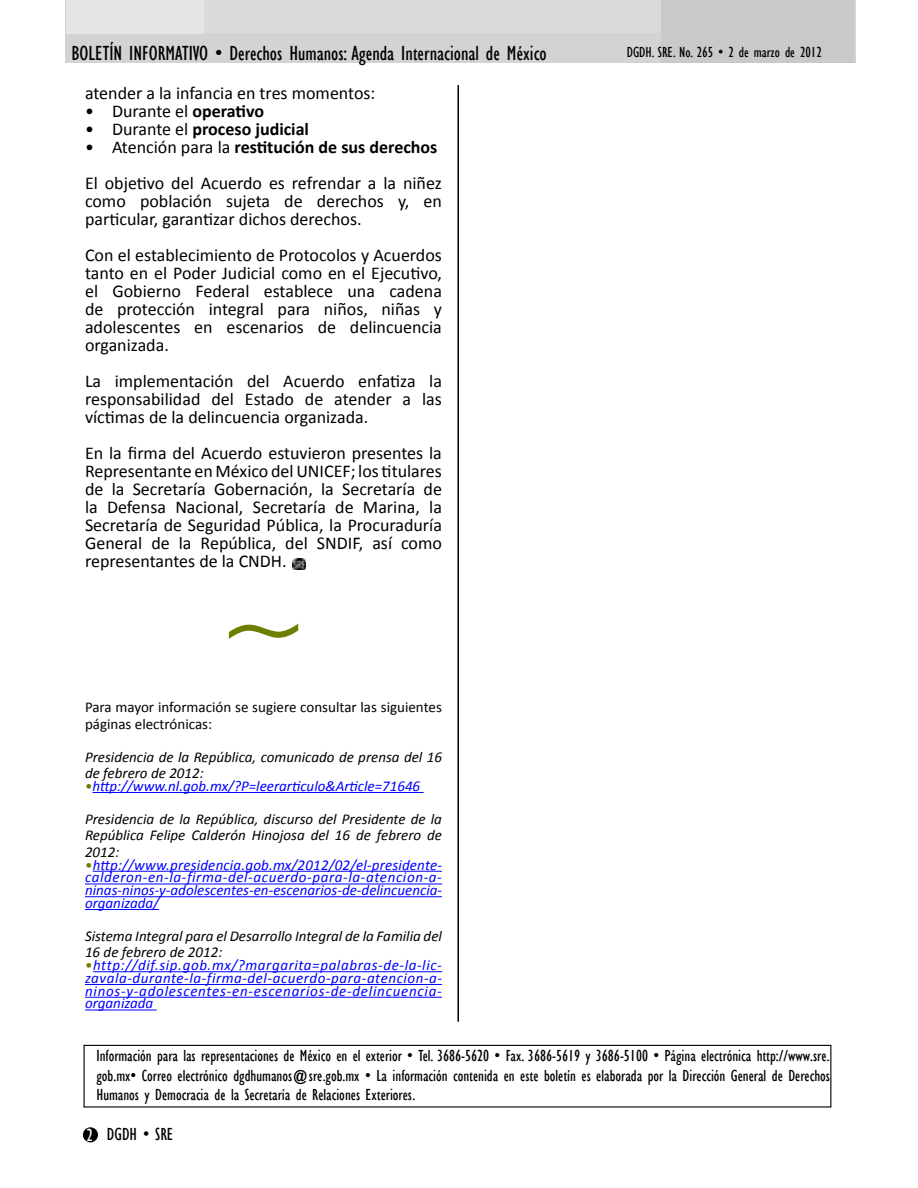
<style>
.page{position:relative;width:918px;height:1188px;background:#fff}
.page>*{position:absolute;margin:0;border:0;box-sizing:border-box;transform-origin:0 0}
.t1{font:105px "Viner Hand ITC";color:#6d7e00}
.t2{font:condensed 21px "Gill Sans";color:#000}
.t3{font:18px/18px "Calibri";color:#000;text-align:justify}
.t4{font:700 18px "Calibri";color:#000}
.t5{font:condensed 18px "Gill Sans";color:#000}
.t6{font:condensed 16.5px/19.8px "Gill Sans";color:#000;text-align:justify}
.t7{font:italic 15px/12.8px "Calibri";color:#00f;text-align:justify}
.t8{font:italic 15px/16.5px "Calibri";color:#000}
.t9{font:15px/16.5px "Calibri";color:#000}
.t10{font:condensed 15px "Gill Sans";color:#000}
.s1{font-weight:700}
.s2{font-weight:400}
.s3{font-style:normal;color:#6d7e00}
.s4{color:#fff}
</style>
<div class="page">
<hr style="left:457px;top:85px;width:2px;height:937px;background:#000">
<div style="left:65px;top:0;width:790px;height:63px;background:#d3d3d3"></div>
<div style="left:67px;top:0;width:786px;height:33px;background:#dadada"></div>
<div style="left:661px;top:0;width:192px;height:63px;background:#cac9c9"></div>
<div style="left:66px;top:0;width:138px;height:33px;background:#e5e5e5"></div>
<div style="left:83px;top:1127px;width:15px;height:15px;background:#000;border-radius:50%"></div>
<hr style="left:93px;top:792px;width:331px;height:1px;background:#00f">
<hr style="left:93px;top:871px;width:349px;height:1px;background:#00f">
<hr style="left:85px;top:883px;width:357px;height:1px;background:#00f">
<hr style="left:85px;top:896px;width:357px;height:1px;background:#00f">
<hr style="left:85px;top:909px;width:74px;height:1px;background:#00f">
<hr style="left:93px;top:971px;width:349px;height:1px;background:#00f">
<hr style="left:85px;top:984px;width:357px;height:1px;background:#00f">
<hr style="left:85px;top:997px;width:357px;height:1px;background:#00f">
<hr style="left:85px;top:1009px;width:72px;height:1px;background:#00f">
<svg style="left:293px;top:558px;width:12px;height:12px"></svg>
<div style="left:84px;top:1045px;width:747px;height:63px;border:1px solid #000"></div>
<p class="t2" style="left:71px;top:41px;width:477px">BOLETÍN INFORMATIVO • Derechos Humanos: Agenda Internacional de México</p>
<p class="t10" style="left:627px;top:43px;width:197px">DGDH. SRE. No. 265 • 2 de marzo de 2012</p>
<p class="t3" style="left:85px;top:84px;width:292px">atender a la infancia en tres momentos:</p>
<p class="t3" style="left:85px;top:102px;width:181px">• Durante el <span class="s1">operativo</span></p>
<p class="t4" style="left:85px;top:117px;width:226px"><span class="s2">• Durante el</span> proceso judicial</p>
<p class="t3" style="left:85px;top:129px;width:358px;line-height:36px">• Atención para la <span class="s1">restitución de sus derechos<br></span>El objetivo del Acuerdo es refrendar a la niñez</p>
<p class="t3" style="left:85px;top:192px;width:358px">como población sujeta de derechos y, en particular, garantizar dichos derechos.</p>
<p class="t3" style="left:85px;top:246px;width:358px">Con el establecimiento de Protocolos y Acuerdos tanto en el Poder Judicial como en el Ejecutivo, el Gobierno Federal establece una cadena de protección integral para niños, niñas y adolescentes en escenarios de delincuencia organizada.</p>
<p class="t3" style="left:85px;top:372px;width:358px">La implementación del Acuerdo enfatiza la responsabilidad del Estado de atender a las víctimas de la delincuencia organizada.</p>
<p class="t3" style="left:85px;top:444px;width:358px">En la firma del Acuerdo estuvieron presentes la Representante en México del UNICEF; los titulares de la Secretaría Gobernación, la Secretaría de la Defensa Nacional, Secretaría de Marina, la Secretaría de Seguridad Pública, la Procuraduría General de la República, del SNDIF, así como representantes de la CNDH.</p>
<h1 class="t1" style="left:220px;top:565px;width:89px">~</h1>
<p class="t9" style="left:85px;top:699px;width:358px">Para mayor información se sugiere consultar las siguientes páginas electrónicas:</p>
<p class="t8" style="left:85px;top:748px;width:358px">Presidencia de la República, comunicado de prensa del 16 de febrero de 2012:</p>
<p class="t7" style="left:85px;top:779px;width:337px"><span class="s3">•</span>http://www.nl.gob.mx/?P=leerarticulo&amp;Article=71646</p>
<p class="t8" style="left:85px;top:810px;width:358px;text-align:justify">Presidencia de la República, discurso del Presidente de la República Felipe Calderón Hinojosa del 16 de febrero de 2012:</p>
<p class="t7" style="left:85px;top:858px;width:359px"><span class="s3">•</span>http://www.presidencia.gob.mx/2012/02/el-presidente&shy;calderon-en-la-firma-del-acuerdo-para-la-atencion-a&shy;ninas-ninos-y-adolescentes-en-escenarios-de-delincuencia&shy;organizada/</p>
<p class="t8" style="left:85px;top:927px;width:358px">Sistema Integral para el Desarrollo Integral de la Familia del<br>16 de febrero de 2012:</p>
<p class="t7" style="left:85px;top:958px;width:359px"><span class="s3">•</span>http://dif.sip.gob.mx/?margarita=palabras-de-la-lic&shy;zavala-durante-la-firma-del-acuerdo-para-atencion-a&shy;ninos-y-adolescentes-en-escenarios-de-delincuencia&shy;organizada</p>
<p class="t6" style="left:96px;top:1046px;width:735px">Información para las representaciones de México en el exterior • Tel. 3686-5620 • Fax. 3686-5619 y 3686-5100 • Página electrónica http://www.sre. gob.mx• Correo electrónico dgdhumanos@sre.gob.mx • La información contenida en este boletín es elaborada por la Dirección General de Derechos Humanos y Democracia de la Secretaría de Relaciones Exteriores.</p>
<p class="t5" style="left:87px;top:1123px;width:88px"><span class="s4">2</span> DGDH • SRE</p>
</div>
